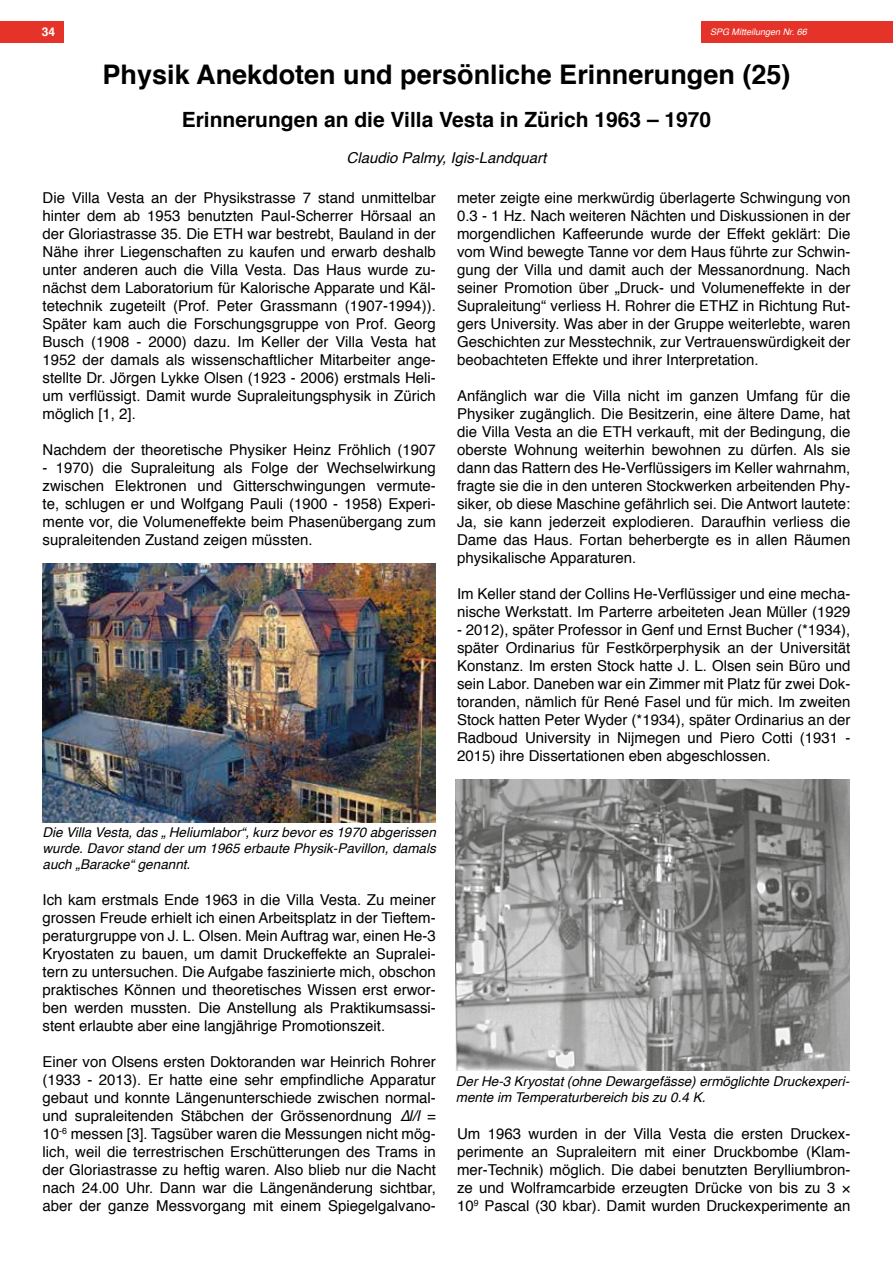
<style>
.page{position:relative;width:893px;height:1263px;background:#fff}
.page>*{position:absolute;margin:0;border:0;box-sizing:border-box;transform-origin:0 0}
.t1{font:700 27px "Helvetica";color:#000}
.t2{font:700 21px "Helvetica";color:#000}
.t3{font:15px/18px "Helvetica";color:#000;text-align:justify}
.t4{font:italic 15px "Helvetica";color:#000}
.t5{font:italic 13.5px/16.2px "Helvetica";color:#000;text-align:justify}
.t6{font:700 12px "Helvetica";color:#fff}
.t7{font:italic 9px "Helvetica";color:#fff}
.s1{font-style:italic}
</style>
<div class="page">
<div style="left:702px;top:21px;width:191px;height:22px;background:#e63329"></div>
<div style="left:0;top:21px;width:64px;height:22px;background:#e63329"></div>
<img style="left:43px;top:563px;width:393px;height:259px">
<img style="left:456px;top:780px;width:393px;height:290px">
<p class="t6" style="left:42px;top:22px;width:15px">34</p>
<p class="t7" style="left:710px;top:25px;width:98px">SPG Mitteilungen Nr. 66</p>
<h1 class="t1" style="left:103px;top:53px;width:689px">Physik Anekdoten und persönliche Erinnerungen (25)</h1>
<h2 class="t2" style="left:182px;top:103px;width:531px">Erinnerungen an die Villa Vesta in Zürich 1963 – 1970</h2>
<p class="t4" style="left:347px;top:146px;width:201px">Claudio Palmy, Igis-Landquart</p>
<p class="t3" style="left:43px;top:189px;width:395px">Die Villa Vesta an der Physikstrasse 7 stand unmittelbar hinter dem ab 1953 benutzten Paul-Scherrer Hörsaal an der Gloriastrasse 35. Die ETH war bestrebt, Bauland in der Nähe ihrer Liegenschaften zu kaufen und erwarb deshalb unter anderen auch die Villa Vesta. Das Haus wurde zu&shy;nächst dem Laboratorium für Kalorische Apparate und Käl&shy;tetechnik zugeteilt (Prof. Peter Grassmann (1907-1994)).<br>Später kam auch die Forschungsgruppe von Prof. Georg Busch (1908 - 2000) dazu. Im Keller der Villa Vesta hat 1952 der damals als wissenschaftlicher Mitarbeiter ange&shy;stellte Dr. Jörgen Lykke Olsen (1923 - 2006) erstmals Heli&shy;um verflüssigt. Damit wurde Supraleitungsphysik in Zürich möglich [1, 2].</p>
<p class="t3" style="left:43px;top:441px;width:395px">Nachdem der theoretische Physiker Heinz Fröhlich (1907</p>
<p class="t3" style="left:43px;top:459px;width:395px">- 1970) die Supraleitung als Folge der Wechselwirkung zwischen Elektronen und Gitterschwingungen vermute&shy;te, schlugen er und Wolfgang Pauli (1900 - 1958) Experi&shy;mente vor, die Volumeneffekte beim Phasenübergang zum supraleitenden Zustand zeigen müssten.</p>
<p class="t3" style="left:457px;top:189px;width:395px">meter zeigte eine merkwürdig überlagerte Schwingung von 0.3 - 1 Hz. Nach weiteren Nächten und Diskussionen in der morgendlichen Kaffeerunde wurde der Effekt geklärt: Die vom Wind bewegte Tanne vor dem Haus führte zur Schwin&shy;gung der Villa und damit auch der Messanordnung. Nach seiner Promotion über „Druck- und Volumeneffekte in der Supraleitung“ verliess H. Rohrer die ETHZ in Richtung Rut&shy;gers University. Was aber in der Gruppe weiterlebte, waren Geschichten zur Messtechnik, zur Vertrauenswürdigkeit der beobachteten Effekte und ihrer Interpretation.</p>
<p class="t3" style="left:457px;top:387px;width:395px">Anfänglich war die Villa nicht im ganzen Umfang für die Physiker zugänglich. Die Besitzerin, eine ältere Dame, hat die Villa Vesta an die ETH verkauft, mit der Bedingung, die oberste Wohnung weiterhin bewohnen zu dürfen. Als sie dann das Rattern des He-Verflüssigers im Keller wahrnahm, fragte sie die in den unteren Stockwerken arbeitenden Phy&shy;siker, ob diese Maschine gefährlich sei. Die Antwort lautete:<br>Ja, sie kann jederzeit explodieren. Daraufhin verliess die Dame das Haus. Fortan beherbergte es in allen Räumen physikalische Apparaturen.</p>
<p class="t3" style="left:457px;top:585px;width:395px">Im Keller stand der Collins He-Verflüssiger und eine mecha&shy;nische Werkstatt. Im Parterre arbeiteten Jean Müller (1929</p>
<p class="t3" style="left:457px;top:621px;width:395px">- 2012), später Professor in Genf und Ernst Bucher (*1934), später Ordinarius für Festkörperphysik an der Universität Konstanz. Im ersten Stock hatte J. L. Olsen sein Büro und sein Labor. Daneben war ein Zimmer mit Platz für zwei Dok&shy;toranden, nämlich für René Fasel und für mich. Im zweiten Stock hatten Peter Wyder (*1934), später Ordinarius an der Radboud University in Nijmegen und Piero Cotti (1931 - 2015) ihre Dissertationen eben abgeschlossen.</p>
<p class="t5" style="left:43px;top:824px;width:395px">Die Villa Vesta, das „ Heliumlabor“, kurz bevor es 1970 abgerissen wurde. Davor stand der um 1965 erbaute Physik-Pavillon, damals auch „Baracke“ genannt.</p>
<p class="t3" style="left:43px;top:891px;width:395px">Ich kam erstmals Ende 1963 in die Villa Vesta. Zu meiner grossen Freude erhielt ich einen Arbeitsplatz in der Tieftem&shy;peraturgruppe von J. L. Olsen. Mein Auftrag war, einen He-3<br>Kryostaten zu bauen, um damit Druckeffekte an Supralei&shy;tern zu untersuchen. Die Aufgabe faszinierte mich, obschon praktisches Können und theoretisches Wissen erst erwor&shy;ben werden mussten. Die Anstellung als Praktikumsassi&shy;stent erlaubte aber eine langjährige Promotionszeit.</p>
<p class="t3" style="left:43px;top:1053px;width:395px">Einer von Olsens ersten Doktoranden war Heinrich Rohrer (1933 - 2013). Er hatte eine sehr empfindliche Apparatur gebaut und konnte Längenunterschiede zwischen normal&shy;und supraleitenden Stäbchen der Grössenordnung <span class="s1">∆l/l</span> = 10<sup>-6</sup> messen [3]. Tagsüber waren die Messungen nicht mög&shy;lich, weil die terrestrischen Erschütterungen des Trams in der Gloriastrasse zu heftig waren. Also blieb nur die Nacht nach 24.00 Uhr. Dann war die Längenänderung sichtbar, aber der ganze Messvorgang mit einem Spiegelgalvano-</p>
<p class="t5" style="left:456px;top:1073px;width:395px">Der He-3 Kryostat (ohne Dewargefässe) ermöglichte Druckexperi&shy;mente im Temperaturbereich bis zu 0.4 K.</p>
<p class="t3" style="left:457px;top:1125px;width:395px">Um 1963 wurden in der Villa Vesta die ersten Druckex&shy;perimente an Supraleitern mit einer Druckbombe (Klam&shy;mer-Technik) möglich. Die dabei benutzten Berylliumbron&shy;ze und Wolframcarbide erzeugten Drücke von bis zu 3 × 10<sup>9</sup> Pascal (30 kbar). Damit wurden Druckexperimente an</p>
</div>
